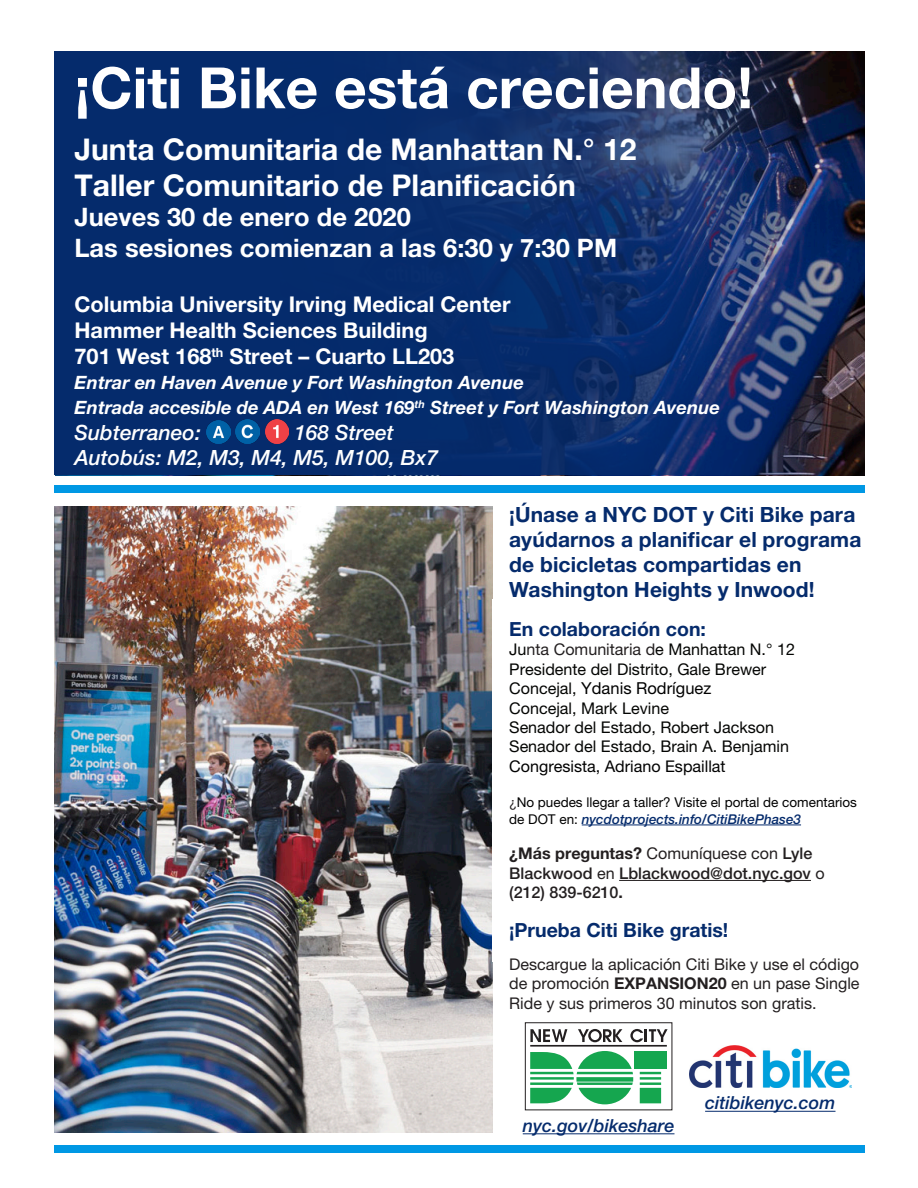
<style>
.page{position:relative;width:918px;height:1188px;background:#fff}
.page>*{position:absolute;margin:0;border:0;box-sizing:border-box;transform-origin:0 0}
.Heading_1{font:700 57px "Helvetica Neue LT Pro";color:#fff}
.Body{font:700 30px "Helvetica Neue LT Pro";color:#fff}
.Body-2{font:700 25.5px "Helvetica Neue LT Pro";color:#fff}
.Body-3{font:700 21.75px "Helvetica Neue LT Pro";color:#fff}
.t1{font:700 21px/25.2px "Helvetica Neue LT Pro";letter-spacing:.005em;color:#052b6c}
.Body-4{font:italic 500 21px "Helvetica Neue LT Std";color:#fff}
.Body-5{font:700 19.5px "Helvetica Neue LT Pro";color:#052b6c}
.Body-6{font:italic 700 18.3px "Helvetica Neue LT Pro";color:#fff}
.Body-7{font:italic 500 18px "Helvetica Neue LT Std";color:#052b6c}
.Body-8{font:16.5px "Helvetica Neue LT Pro";color:#000}
.Body-9{font:16.2px "Helvetica Neue LT Pro";color:#040503}
.Body-10{font:16.2px/19.4px "Helvetica Neue LT Pro";color:#231f20;text-align:justify}
.Body-11{font:500 16.2px/19.4px "Helvetica Neue LT Pro";color:#231f20}
.Body-12{font:16.2px "Helvetica Neue LT Pro";color:#000}
.Body-13{font:13.5px/16.2px "Helvetica Neue LT Pro";color:#000}
.s1{color:#231f20}
.s2{font-size:16.2px;color:#040503}
.s3{font-family:"Helvetica Neue LT Std";font-weight:500;font-style:italic;color:#052b6c}
.s4{font-weight:700}
.s5{font-weight:400}
</style>
<div class="page">
<img style="left:56px;top:51px;width:809px;height:424px">
<img style="left:55px;top:507px;width:437px;height:625px">
<hr style="left:582px;top:825px;width:219px;height:1px;background:#052b6c">
<div style="left:55px;top:1145px;width:810px;height:7px;background:#0098e4"></div>
<hr style="left:619px;top:880px;width:192px;height:1px;background:#231f20">
<div style="left:55px;top:485px;width:810px;height:7px;background:#0098e4"></div>
<svg style="left:55px;top:52px;width:773px;height:423px;background:#0e2f6a"></svg>
<img style="left:207px;top:420px;width:23px;height:23px">
<img style="left:236px;top:420px;width:23px;height:23px">
<img style="left:265px;top:420px;width:23px;height:23px">
<hr style="left:523px;top:1133px;width:151px;height:1px;background:#052b6c">
<div style="left:525px;top:1022px;width:147px;height:88px;border:1px solid #231f20"></div>
<svg style="left:530px;top:1051px;width:103px;height:53px"></svg>
<div style="left:634px;top:1052px;width:33px;height:17px;background:#15a64f"></div>
<div style="left:640px;top:1088px;width:21px;height:15px;background:#15a64f"></div>
<hr style="left:640px;top:1072px;width:21px;height:2px;background:#15a64f">
<hr style="left:640px;top:1077px;width:21px;height:3px;background:#15a64f">
<hr style="left:640px;top:1083px;width:21px;height:2px;background:#15a64f">
<hr style="left:530px;top:1045px;width:137px;height:2px;background:#231f20">
<svg style="left:530px;top:1029px;width:37px;height:13px"></svg>
<svg style="left:578px;top:1029px;width:44px;height:13px"></svg>
<svg style="left:630px;top:1029px;width:38px;height:13px"></svg>
<hr style="left:705px;top:1111px;width:131px;height:1px;background:#052b6c">
<img style="left:689px;top:1045px;width:162px;height:43px">
<p class="Heading_1" style="left:75px;top:53px;width:680px">¡Citi Bike está creciendo!</p>
<p class="Body" style="left:75px;top:130px;width:564px">Junta Comunitaria de Manhattan N.° 12</p>
<p class="Body" style="left:75px;top:166px;width:503px">Taller Comunitario de Planificación</p>
<p class="Body-2" style="left:75px;top:201px;width:338px">Jueves 30 de enero de 2020</p>
<p class="Body-2" style="left:75px;top:232px;width:544px">Las sesiones comienzan a las 6:30 y 7:30 PM</p>
<p class="Body-3" style="left:75px;top:291px;width:438px">Columbia University Irving Medical Center</p>
<p class="Body-3" style="left:75px;top:317px;width:355px">Hammer Health Sciences Building</p>
<p class="Body-3" style="left:75px;top:343px;width:381px">701 West 168<sup>th</sup> Street – Cuarto LL203</p>
<p class="Body-6" style="left:75px;top:371px;width:451px">Entrar en Haven Avenue y Fort Washington Avenue</p>
<p class="Body-6" style="left:75px;top:397px;width:647px">Entrada accesible de ADA en West 169<sup>th</sup> Street y Fort Washington Avenue</p>
<p class="Body-4" style="left:75px;top:420px;width:128px">Subterraneo:</p>
<p class="Body-4" style="left:294px;top:420px;width:101px">168 Street</p>
<p class="Body-4" style="left:75px;top:445px;width:365px">Autobús: M2, M3, M4, M5, M100, Bx7</p>
<p class="t1" style="left:509px;top:501px;width:354px">¡Únase a NYC DOT y Citi Bike para ayúdarnos a planificar el programa de bicicletas compartidas en<br>Washington Heights y Inwood!</p>
<p class="Body-5" style="left:509px;top:617px;width:198px">En colaboración con:</p>
<p class="Body-9" style="left:509px;top:640px;width:287px">Ju<span class="s1">nta Comunitaria d</span>e Manhattan N.° 12</p>
<p class="Body-9" style="left:509px;top:659px;width:259px">Presidente del Distrito, Gale Brewer</p>
<p class="Body-8" style="left:509px;top:679px;width:204px"><span class="s2">Concejal,</span> Ydanis Rodríguez</p>
<p class="Body-9" style="left:509px;top:698px;width:161px">Concejal, Mark Levine</p>
<p class="Body-9" style="left:509px;top:718px;width:266px">Senador del Estado, Robert Jackson</p>
<p class="Body-9" style="left:509px;top:737px;width:281px">Senador del Estado, Brain A. Benjamin</p>
<p class="Body-12" style="left:509px;top:756px;width:218px">Congresista, Adriano Espaillat</p>
<p class="Body-13" style="left:509px;top:794px;width:349px"><span class="s1">¿</span>No puedes llegar a taller? Visite el portal de comentarios de DOT en: <span class="s3">nycdotprojects.info/CitiBikePhase3</span></p>
<p class="Body-11" style="left:509px;top:844px;width:317px"><span class="s4">¿Más preguntas?</span> <span class="s5">Comuníquese con</span> Lyle<br>Blackwood <span class="s5">en</span> Lblackwood@dot.nyc.gov <span class="s5">o</span></p>
<p class="Body-11" style="left:509px;top:883px;width:115px">(212) 839-6210<span class="s4">.</span></p>
<p class="Body-5" style="left:509px;top:918px;width:221px">¡Prueba Citi Bike gratis!</p>
<p class="Body-10" style="left:509px;top:954px;width:352px">Descargue la aplicación Citi Bike y use el código de promoción <span class="s4">EXPANSION20</span> en un pase Single Ride y sus primeros 30 minutos son gratis.</p>
<p class="Body-7" style="left:523px;top:1115px;width:153px">nyc.gov/bikeshare</p>
<p class="Body-7" style="left:705px;top:1092px;width:132px">citibikenyc.com</p>
</div>
